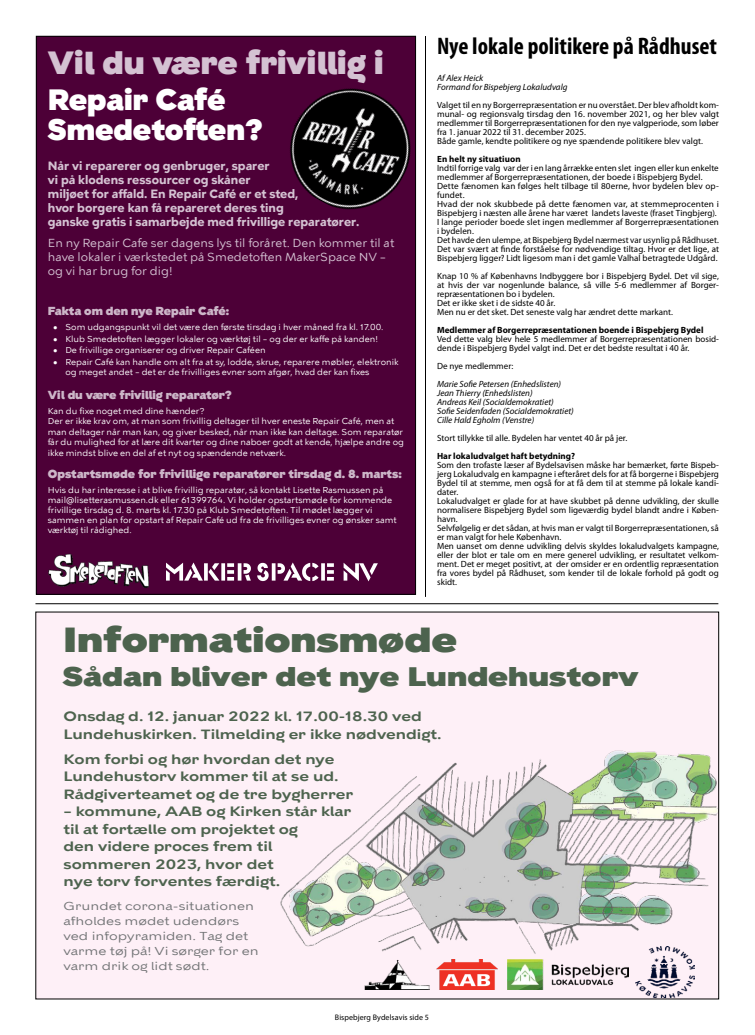
<style>
.page{position:relative;width:755px;height:1035px;background:#fff}
.page>*{position:absolute;margin:0;border:0;box-sizing:border-box;transform-origin:0 0}
.t1{font:900 34.7px "KBH";color:#4d634e;scale:1.19 1}
.t2{font:900 32.4px "KBH";color:#d4c2d2}
.t3{font:900 29.6px/29.6px "KBH";color:#fff}
.t4{font:900 27px "KBH";color:#4d634e;scale:1.19 1}
.t5{font:700 condensed 24px "Myriad Pro";color:#000}
.t6{font:600 13.5px/17.5px "KBH";color:#4d634e;scale:1.19 1}
.t7{font:700 11.7px/14.1px "KBH Tekst";color:#d4c2d2}
.t8{font:11.7px/14.1px "KBH Tekst";color:#d4c2d2}
.t9{font:900 11.7px "KBH";color:#ccb6c8}
.t10{font:11.6px/15px "KBH";color:#727476;scale:1.19 1}
.t11{font:9px/9px "Myriad Pro";color:#000}
.t12{font:italic 9px/9px "Myriad Pro";color:#000}
.t13{font:700 9px "Myriad Pro";color:#000}
.t14{font:8.6px/10.4px "KBH Tekst";color:#fff}
.t15{font:8px "Myriad Pro";letter-spacing:.01em;color:#000}
</style>
<div class="page">
<hr style="left:35px;top:603px;width:682px;height:1px;background:#000">
<div style="left:36px;top:612px;width:682px;height:387px;background:#fef0f7"></div>
<img style="left:635px;top:955px;width:59px;height:42px">
<img style="left:507px;top:959px;width:121px;height:30px">
<img style="left:364px;top:960px;width:65px;height:29px">
<img style="left:436px;top:959px;width:61px;height:30px">
<img style="left:280px;top:750px;width:436px;height:205px">
<div style="left:36px;top:36px;width:379px;height:558px;background:#4d0037"></div>
<img style="left:290px;top:88px;width:121px;height:122px">
<img style="left:48px;top:553px;width:101px;height:35px">
<svg style="left:166px;top:562px;width:85px;height:18px"></svg>
<svg style="left:257px;top:562px;width:76px;height:19px"></svg>
<svg style="left:343px;top:563px;width:34px;height:18px"></svg>
<hr style="left:425px;top:36px;width:1px;height:561px;background:#000">
<h2 class="t2" style="left:48px;top:43px;width:337px">Vil du være frivillig i</h2>
<h3 class="t3" style="left:48px;top:85px;width:217px">Repair Café<br>Smedetoften?</h3>
<p class="t7" style="left:48px;top:159px;width:313px">Når vi reparerer og genbruger, sparer<br>vi på klodens ressourcer og skåner<br>miljøet for affald. En Repair Café er et sted,<br>hvor borgere kan få repareret deres ting<br>ganske gratis i samarbejde med frivillige reparatører.</p>
<p class="t8" style="left:48px;top:236px;width:348px">En ny Repair Cafe ser dagens lys til foråret. Den kommer til at have lokaler i værkstedet på Smedetoften MakerSpace NV – og vi har brug for dig!</p>
<p class="t9" style="left:48px;top:304px;width:183px">Fakta om den nye Repair Café:</p>
<p class="t14" style="left:53px;top:322px;width:332px">• Som udgangspunkt vil det være den første tirsdag i hver måned fra kl. 17.00.</p>
<p class="t14" style="left:53px;top:333px;width:326px">• Klub Smedetoften lægger lokaler og værktøj til – og der er kaffe på kanden!</p>
<p class="t14" style="left:53px;top:345px;width:214px">• De frivillige organiserer og driver Repair Caféen</p>
<p class="t14" style="left:65px;top:357px;width:334px;text-indent:-12px">• Repair Café kan handle om alt fra at sy, lodde, skrue, reparere møbler, elektronik og meget andet – det er de frivilliges evner som afgør, hvad der kan fixes</p>
<p class="t9" style="left:48px;top:388px;width:185px">Vil du være frivillig reparatør?</p>
<p class="t14" style="left:48px;top:406px;width:357px">Kan du fixe noget med dine hænder?<br>Der er ikke krav om, at man som frivillig deltager til hver eneste Repair Café, men at man deltager når man kan, og giver besked, når man ikke kan deltage. Som reparatør får du mulighed for at lære dit kvarter og dine naboer godt at kende, hjælpe andre og ikke mindst blive en del af et nyt og spændende netværk.</p>
<p class="t9" style="left:48px;top:466px;width:355px">Opstartsmøde for frivillige reparatører tirsdag d. 8. marts:</p>
<p class="t14" style="left:48px;top:485px;width:350px;line-height:10px">Hvis du har interesse i at blive frivillig reparatør, så kontakt Lisette Rasmussen på mail@lisetterasmussen.dk eller 61399764. Vi holder opstartsmøde for kommende frivillige tirsdag d. 8. marts kl. 17.30 på Klub Smedetoften. Til mødet lægger vi sammen en plan for opstart af Repair Café ud fra de frivilliges evner og ønsker samt værktøj til rådighed.</p>
<h3 class="t5" style="left:437px;top:31px;width:281px">Nye lokale politikere på Rådhuset</h3>
<p class="t12" style="left:437px;top:73px;width:132px">Af Alex Heick<br>Formand for Bispebjerg Lokaludvalg</p>
<p class="t11" style="left:437px;top:100px;width:283px">Valget til en ny Borgerrepræsentation er nu overstået. Der blev afholdt kom&shy;munal- og regionsvalg tirsdag den 16. november 2021, og her blev valgt medlemmer til Borgerrepræsentationen for den nye valgperiode, som løber fra 1. januar 2022 til 31. december 2025.<br>Både gamle, kendte politikere og nye spændende politikere blev valgt.</p>
<p class="t13" style="left:437px;top:153px;width:85px">En helt ny situatiuon</p>
<p class="t11" style="left:437px;top:163px;width:283px">Indtil forrige valg var der i en lang årrække enten slet ingen eller kun enkelte medlemmer af Borgerrepræsentationen, der boede i Bispebjerg Bydel.<br>Dette fænomen kan følges helt tilbage til 80erne, hvor bydelen blev op&shy;fundet.<br>Hvad der nok skubbede på dette fænomen var, at stemmeprocenten i Bispebjerg i næsten alle årene har været landets laveste (fraset Tingbjerg).<br>I lange perioder boede slet ingen medlemmer af Borgerrepræsentationen i bydelen.<br>Det havde den ulempe, at Bispebjerg Bydel nærmest var usynlig på Rådhuset.<br>Det var svært at finde forståelse for nødvendige tiltag. Hvor er det lige, at Bispebjerg ligger? Lidt ligesom man i det gamle Valhal betragtede Udgård.</p>
<p class="t11" style="left:437px;top:271px;width:283px">Knap 10 % af Københavns Indbyggere bor i Bispebjerg Bydel. Det vil sige, at hvis der var nogenlunde balance, så ville 5-6 medlemmer af Borger&shy;repræsentationen bo i bydelen.<br>Det er ikke sket i de sidste 40 år.<br>Men nu er det sket. Det seneste valg har ændret dette markant.</p>
<p class="t13" style="left:437px;top:324px;width:268px">Medlemmer af Borgerrepræsentationen boende i Bispebjerg Bydel</p>
<p class="t11" style="left:437px;top:334px;width:283px">Ved dette valg blev hele 5 medlemmer af Borgerrepræsentationen bosid&shy;dende i Bispebjerg Bydel valgt ind. Det er det bedste resultat i 40 år.</p>
<p class="t11" style="left:437px;top:361px;width:78px">De nye medlemmer:</p>
<p class="t12" style="left:437px;top:379px;width:138px">Marie Sofie Petersen (Enhedslisten)<br>Jean Thierry (Enhedslisten)<br>Andreas Keil (Socialdemokratiet)<br>Sofie Seidenfaden (Socialdemokratiet)<br>Cille Hald Egholm (Venstre)</p>
<p class="t11" style="left:437px;top:433px;width:191px">Stort tillykke til alle. Bydelen har ventet 40 år på jer.</p>
<p class="t13" style="left:437px;top:450px;width:139px">Har lokaludvalget haft betydning?</p>
<p class="t11" style="left:437px;top:460px;width:283px">Som den trofaste læser af Bydelsavisen måske har bemærket, førte Bispeb&shy;jerg Lokaludvalg en kampagne i efteråret dels for at få borgerne i Bispebjerg Bydel til at stemme, men også for at få dem til at stemme på lokale kandi&shy;dater.<br>Lokaludvalget er glade for at have skubbet på denne udvikling, der skulle normalisere Bispebjerg Bydel som ligeværdig bydel blandt andre i Køben&shy;havn.<br>Selvfølgelig er det sådan, at hvis man er valgt til Borgerrepræsentationen, så er man valgt for hele København.<br>Men uanset om denne udvikling delvis skyldes lokaludvalgets kampagne, eller der blot er tale om en mere generel udvikling, er resultatet velkom&shy;ment. Det er meget positivt, at der omsider er en ordentlig repræsentation fra vores bydel på Rådhuset, som kender til de lokale forhold på godt og skidt.</p>
<h1 class="t1" style="left:63px;top:619px;width:332px">Informationsmøde</h1>
<h3 class="t4" style="left:63px;top:660px;width:484px">Sådan bliver det nye Lundehustorv</h3>
<h3 class="t6" style="left:63px;top:707px;width:319px">Onsdag d. 12. januar 2022 kl. 17.00-18.30 ved<br>Lundehuskirken. Tilmelding er ikke nødvendigt.</h3>
<h3 class="t6" style="left:63px;top:750px;width:245px">Kom forbi og hør hvordan det nye<br>Lundehustorv kommer til at se ud.<br>Rådgiverteamet og de tre bygherrer</h3>
<h3 class="t6" style="left:63px;top:803px;width:243px">– kommune, AAB og Kirken står klar til at fortælle om projektet og<br>den videre proces frem til sommeren 2023, hvor det<br>nye torv forventes færdigt.</h3>
<p class="t10" style="left:63px;top:898px;width:165px">Grundet corona-situationen afholdes mødet udendørs ved infopyramiden. Tag det varme tøj på! Vi sørger for en varm drik og lidt sødt.</p>
<p class="t15" style="left:335px;top:1012px;width:95px">Bispebjerg Bydelsavis side 5</p>
</div>
